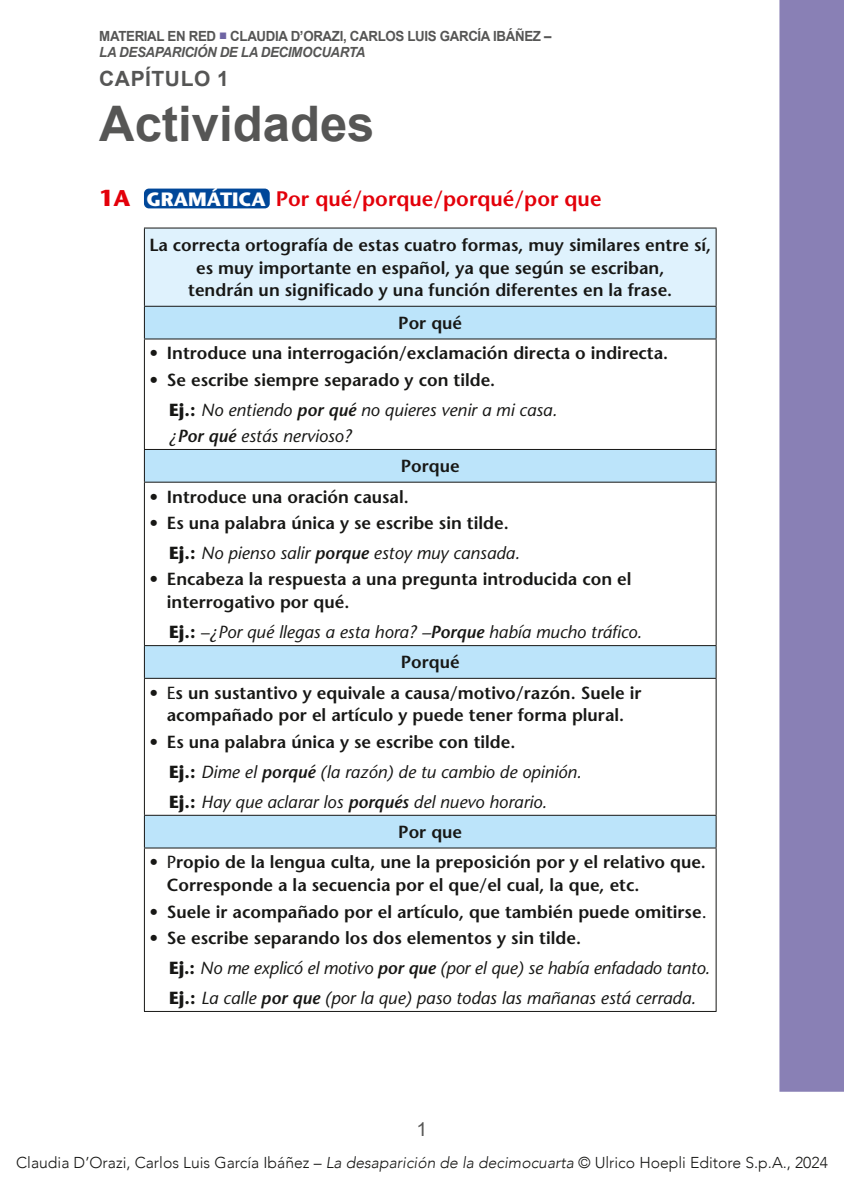
<style>
.page{position:relative;width:844px;height:1191px;background:#fff}
.page>*{position:absolute;margin:0;border:0;box-sizing:border-box;transform-origin:0 0}
.t1{font:700 49px "Arial";color:#565655}
.t2{font:600 21px "Stone Sans Std";color:#e3000a}
.t3{font:700 21px "Arial";letter-spacing:.025em;color:#565655}
.t4{font:19.25px "Arial";color:#565655}
.t5{font:600 17.5px/22.8px "Stone Sans Std";color:#171715}
.t6{font:italic 500 17.5px/29.9px "Stone Sans Std";color:#171715}
.t7{font:300 15.75px "Avenir";color:#171715}
.t8{font:700 14px/15.8px "Arial";letter-spacing:-.025em;color:#565655;scale:.95 1}
.s1{color:#6e64a3}
.s2{font-style:italic}
.s3{font-weight:700;font-size:22.75px}
.s4{font-weight:700;font-size:19.25px;color:#fff}
.s5{font-weight:500}
.s6{font-weight:700}
.s7{font-weight:500;font-style:italic}
.s8{font-weight:600}
.s9{font-weight:700;font-style:normal}
.s10{font-style:normal}
.s11{font-weight:600;font-style:normal}
</style>
<div class="page">
<div style="left:779px;top:0;width:64px;height:1091px;background:#8980b5"></div>
<div style="left:144px;top:189px;width:126px;height:19px;background:#004799;border-radius:5px"></div>
<div style="left:144px;top:228px;width:572px;height:78px;background:#dff2fd"></div>
<svg style="left:145px;top:307px;width:570px;height:540px"></svg>
<hr style="left:144px;top:228px;width:572px;height:1px;background:#171715">
<hr style="left:144px;top:228px;width:1px;height:78px;background:#171715">
<hr style="left:715px;top:228px;width:1px;height:78px;background:#171715">
<hr style="left:144px;top:339px;width:1px;height:110px;background:#171715">
<hr style="left:715px;top:339px;width:1px;height:110px;background:#171715">
<hr style="left:144px;top:482px;width:1px;height:163px;background:#171715">
<hr style="left:715px;top:482px;width:1px;height:163px;background:#171715">
<hr style="left:144px;top:679px;width:1px;height:136px;background:#171715">
<hr style="left:715px;top:679px;width:1px;height:136px;background:#171715">
<hr style="left:144px;top:848px;width:1px;height:163px;background:#171715">
<hr style="left:715px;top:848px;width:1px;height:163px;background:#171715">
<hr style="left:144px;top:1011px;width:572px;height:1px;background:#171715">
<hr style="left:144px;top:306px;width:572px;height:1px;background:#171715">
<hr style="left:144px;top:307px;width:1px;height:31px;background:#171715">
<hr style="left:715px;top:307px;width:1px;height:31px;background:#171715">
<hr style="left:144px;top:338px;width:572px;height:1px;background:#171715">
<hr style="left:144px;top:449px;width:572px;height:1px;background:#171715">
<hr style="left:144px;top:450px;width:1px;height:32px;background:#171715">
<hr style="left:715px;top:450px;width:1px;height:32px;background:#171715">
<hr style="left:144px;top:482px;width:572px;height:1px;background:#171715">
<hr style="left:144px;top:645px;width:572px;height:1px;background:#171715">
<hr style="left:144px;top:646px;width:1px;height:32px;background:#171715">
<hr style="left:715px;top:646px;width:1px;height:32px;background:#171715">
<hr style="left:144px;top:678px;width:572px;height:1px;background:#171715">
<hr style="left:144px;top:815px;width:572px;height:1px;background:#171715">
<hr style="left:144px;top:815px;width:1px;height:32px;background:#171715">
<hr style="left:715px;top:815px;width:1px;height:32px;background:#171715">
<hr style="left:144px;top:847px;width:572px;height:1px;background:#171715">
<p class="t8" style="left:99px;top:28px;width:477px">MATERIAL EN RED <span class="s1">■</span> CLAUDIA D’ORAZI, CARLOS LUIS GARCÍA IBÁÑEZ –<br><span class="s2">LA DESAPARICIÓN DE LA DECIMOCUARTA</span></p>
<p class="t3" style="left:99px;top:65px;width:131px">CAPÍTULO 1</p>
<h1 class="t1" style="left:99px;top:92px;width:277px">Actividades</h1>
<p class="t2" style="left:99px;top:186px;width:503px"><span class="s3">1A</span> <span class="s4">GRAMÁTICA</span> Por qué/porque/porqué/por que</p>
<p class="t5" style="left:149px;top:233px;width:563px;text-align:center">La correcta ortografía de estas cuatro formas, muy similares entre sí, es muy importante en español, ya que según se escriban,<br>tendrán un significado y una función diferentes en la frase.</p>
<p class="t5" style="left:398px;top:311px;width:65px">Por qué</p>
<p class="t5" style="left:149px;top:342px;width:520px"><span class="s5">•</span> Introduce una interrogación/exclamación directa o indirecta.</p>
<p class="t5" style="left:169px;top:365px;width:389px;line-height:29.9px;text-indent:-20px"><span class="s5">•</span> Se escribe siempre separado y con tilde.<br><span class="s6">Ej.:</span> <span class="s7">No entiendo</span> <span class="s2">por qué</span> <span class="s7">no quieres venir a mi casa.</span></p>
<p class="t6" style="left:169px;top:421px;width:184px">¿<span class="s8">Por qué</span> estás nervioso?</p>
<p class="t5" style="left:401px;top:455px;width:60px">Porque</p>
<p class="t5" style="left:149px;top:485px;width:261px"><span class="s5">•</span> Introduce una oración causal.</p>
<p class="t5" style="left:169px;top:508px;width:352px;line-height:29.9px;text-indent:-20px"><span class="s5">•</span> Es una palabra única y se escribe sin tilde.<br><span class="s6">Ej.:</span> <span class="s7">No pienso salir</span> <span class="s2">porque</span> <span class="s7">estoy muy cansada.</span></p>
<p class="t5" style="left:167px;top:568px;width:466px;text-indent:-18px"><span class="s5">•</span> Encabeza la respuesta a una pregunta introducida con el interrogativo por qué.</p>
<p class="t6" style="left:401px;top:617px;width:243px;text-indent:-231px"><span class="s9">Ej.:</span> <span class="s10">–</span>¿Por qué llegas a esta hora? –<span class="s8">Porque</span> había mucho tráfico.<br><span class="s11">Porqué</span></p>
<p class="t5" style="left:149px;top:681px;width:493px;text-align:center"><span class="s5">• E</span>s un sustantivo y equivale a causa/motivo/razón. Suele ir acompañado por el artículo y puede tener forma plural.</p>
<p class="t5" style="left:149px;top:730px;width:367px"><span class="s5">•</span> Es una palabra única y se escribe con tilde.</p>
<p class="t6" style="left:169px;top:757px;width:414px"><span class="s9">Ej.:</span> Dime el <span class="s8">porqué</span> (la razón) de tu cambio de opinión.</p>
<p class="t6" style="left:169px;top:787px;width:379px"><span class="s9">Ej.:</span> Hay que aclarar los <span class="s8">porqués</span> del nuevo horario.</p>
<p class="t5" style="left:398px;top:820px;width:65px">Por que</p>
<p class="t5" style="left:167px;top:851px;width:540px;text-indent:-18px"><span class="s5">• P</span>ropio de la lengua culta, une la preposición por y el relativo que.<br>Corresponde a la secuencia por el que/el cual, la que, etc.</p>
<p class="t5" style="left:149px;top:900px;width:558px"><span class="s5">•</span> Suele ir acompañado por el artículo, que también puede omitirse<span class="s5">.</span></p>
<p class="t6" style="left:169px;top:923px;width:542px;text-indent:-20px"><span class="s10">•</span> <span class="s11">Se escribe separando los dos elementos y sin tilde.<br></span><span class="s9">Ej.:</span> No me explicó el motivo <span class="s8">por que</span> (por el que) se había enfadado tanto.<br><span class="s9">Ej.:</span> La calle <span class="s8">por que</span> (por la que) paso todas las mañanas está cerrada.</p>
<p class="t4" style="left:416px;top:1116px;width:12px">1</p>
<p class="t7" style="left:16px;top:1152px;width:813px">Claudia D’Orazi, Carlos Luis García Ibáñez – <span class="s2">La desaparición de la decimocuarta</span> © Ulrico Hoepli Editore S.p.A., 2024</p>
</div>
